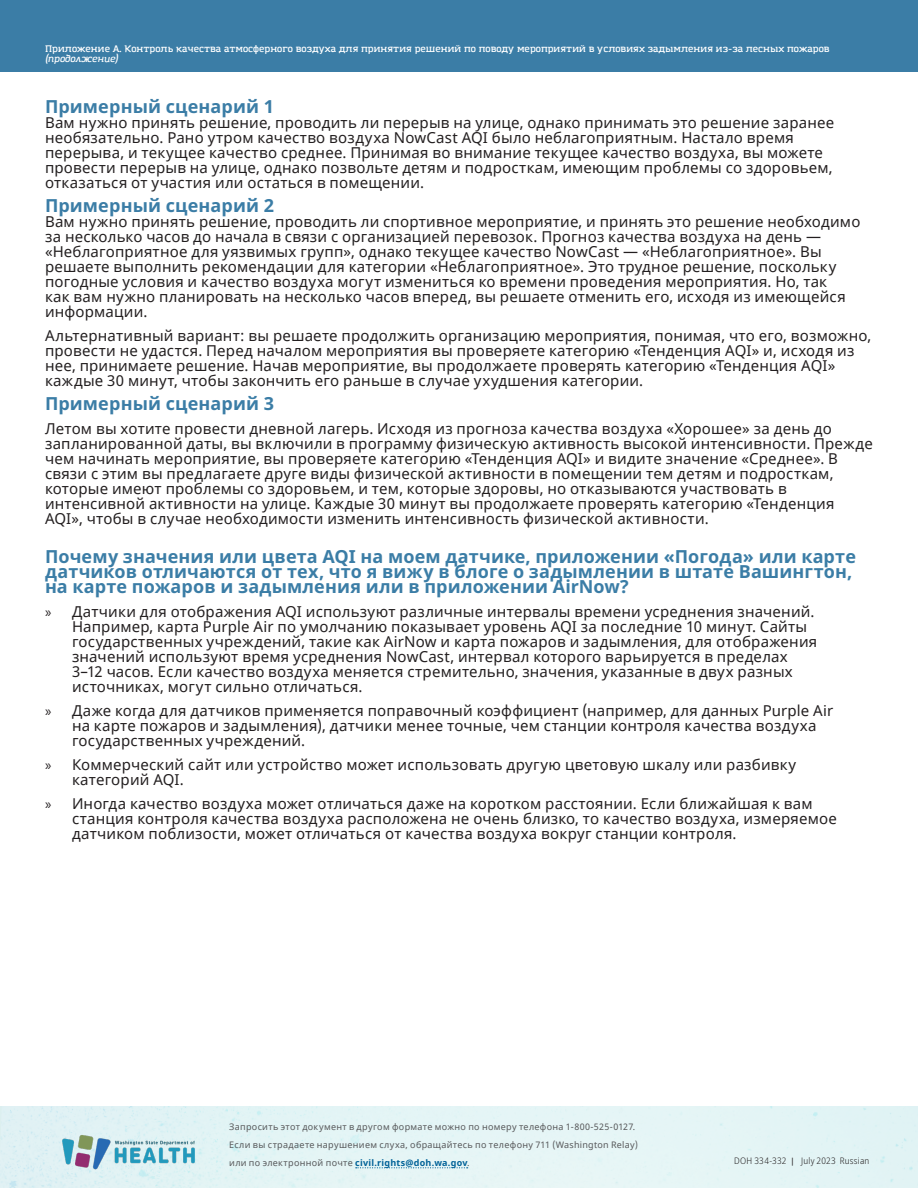
<style>
.page{position:relative;width:918px;height:1188px;background:#fff}
.page>*{position:absolute;margin:0;border:0;box-sizing:border-box;transform-origin:0 0}
.t1{font:700 18px/15px "Noto Sans";letter-spacing:.01em;color:#3b7da6}
.t2{font:15px/15px "Noto Sans";letter-spacing:.015em;color:#231f20}
.t3{font:600 9.45px "Amazing Grotesk";color:#fff}
.t4{font:italic 600 9.45px "Amazing Grotesk";color:#fff}
.t5{font:9px/18px "Noto Sans";letter-spacing:.035em;color:#57585a}
.t6{font:300 semi-condensed 9px "Noto Sans";letter-spacing:.025em;color:#231f20}
.s1{font-family:"Myriad Pro"}
.s2{font-weight:700;color:#016298}
.s3{font-family:"Calibri";font-weight:400;font-stretch:normal}
</style>
<div class="page">
<div style="left:0;top:1107px;width:918px;height:81px;background:#e4f4f5"></div>
<img style="left:59px;top:1131px;width:139px;height:41px">
<svg style="left:356px;top:1167px;width:112px;height:1px"></svg>
<div style="left:0;top:0;width:918px;height:72px;background:#3b7da6"></div>
<p class="t3" style="left:45px;top:43px;width:786px">Приложение A. Контроль качества атмосферного воздуха для принятия решений по поводу мероприятий в условиях задымления из-за лесных пожаров</p>
<p class="t4" style="left:45px;top:53px;width:74px">(продолжение)</p>
<p class="t1" style="left:45px;top:99px;width:231px">Примерный сценарий 1</p>
<p class="t2" style="left:45px;top:115px;width:791px">Вам нужно принять решение, проводить ли перерыв на улице, однако принимать это решение заранее необязательно. Рано утром качество воздуха NowCast AQI было неблагоприятным. Настало время перерыва, и текущее качество среднее. Принимая во внимание текущее качество воздуха, вы можете провести перерыв на улице, однако позвольте детям и подросткам, имеющим проблемы со здоровьем, отказаться от участия или остаться в помещении.</p>
<p class="t1" style="left:45px;top:198px;width:231px">Примерный сценарий 2</p>
<p class="t2" style="left:45px;top:214px;width:817px">Вам нужно принять решение, проводить ли спортивное мероприятие, и принять это решение необходимо за несколько часов до начала в связи с организацией перевозок. Прогноз качества воздуха на день — «Неблагоприятное для уязвимых групп», однако текущее качество NowCast — «Неблагоприятное». Вы решаете выполнить рекомендации для категории «Неблагоприятное». Это трудное решение, поскольку погодные условия и качество воздуха могут измениться ко времени проведения мероприятия. Но, так<br>как вам нужно планировать на несколько часов вперед, вы решаете отменить его, исходя из имеющейся информации.</p>
<p class="t2" style="left:45px;top:328px;width:828px">Альтернативный вариант: вы решаете продолжить организацию мероприятия, понимая, что его, возможно, провести не удастся. Перед началом мероприятия вы проверяете категорию «Тенденция AQI» и, исходя из нее, принимаете решение. Начав мероприятие, вы продолжаете проверять категорию «Тенденция AQI» каждые 30 минут, чтобы закончить его раньше в случае ухудшения категории.</p>
<p class="t1" style="left:45px;top:396px;width:231px">Примерный сценарий 3</p>
<p class="t2" style="left:45px;top:421px;width:830px">Летом вы хотите провести дневной лагерь. Исходя из прогноза качества воздуха «Хорошее» за день до запланированной даты, вы включили в программу физическую активность высокой интенсивности. Прежде чем начинать мероприятие, вы проверяете категорию «Тенденция AQI» и видите значение «Среднее». В связи с этим вы предлагаете друге виды физической активности в помещении тем детям и подросткам, которые имеют проблемы со здоровьем, и тем, которые здоровы, но отказываются участвовать в интенсивной активности на улице. Каждые 30 минут вы продолжаете проверять категорию «Тенденция AQI», чтобы в случае необходимости изменить интенсивность физической активности.</p>
<p class="t1" style="left:45px;top:549px;width:813px">Почему значения или цвета AQI на моем датчике, приложении «Погода» или карте датчиков отличаются от тех, что я вижу в блоге о задымлении в штате Вашингтон, на карте пожаров и задымления или в приложении AirNow?</p>
<p class="t2" style="left:72px;top:604px;width:747px;text-indent:-27px"><span class="s1">»</span> Датчики для отображения AQI используют различные интервалы времени усреднения значений.<br>Например, карта Purple Air по умолчанию показывает уровень AQI за последние 10 минут. Сайты государственных учреждений, такие как AirNow и карта пожаров и задымления, для отображения значений используют время усреднения NowCast, интервал которого варьируется в пределах 3–12 часов. Если качество воздуха меняется стремительно, значения, указанные в двух разных источниках, могут сильно отличаться.</p>
<p class="t2" style="left:72px;top:703px;width:763px;text-indent:-27px"><span class="s1">»</span> Даже когда для датчиков применяется поправочный коэффициент (например, для данных Purple Air на карте пожаров и задымления), датчики менее точные, чем станции контроля качества воздуха государственных учреждений.</p>
<p class="t2" style="left:72px;top:757px;width:726px;text-indent:-27px"><span class="s1">»</span> Коммерческий сайт или устройство может использовать другую цветовую шкалу или разбивку категорий AQI.</p>
<p class="t2" style="left:72px;top:796px;width:766px;text-indent:-27px"><span class="s1">»</span> Иногда качество воздуха может отличаться даже на коротком расстоянии. Если ближайшая к вам станция контроля качества воздуха расположена не очень близко, то качество воздуха, измеряемое датчиком поблизости, может отличаться от качества воздуха вокруг станции контроля.</p>
<p class="t5" style="left:229px;top:1118px;width:410px">Запросить этот документ в другом формате можно по номеру телефона 1-800-525-0127.<br>Если вы страдаете нарушением слуха, обращайтесь по телефону 711 (Washington Relay) или по электронной почте <span class="s2">civil.rights@doh.wa.gov</span>.</p>
<p class="t6" style="left:734px;top:1154px;width:137px">DOH 334-332 <span class="s3">|</span> July 2023 Russian</p>
</div>
